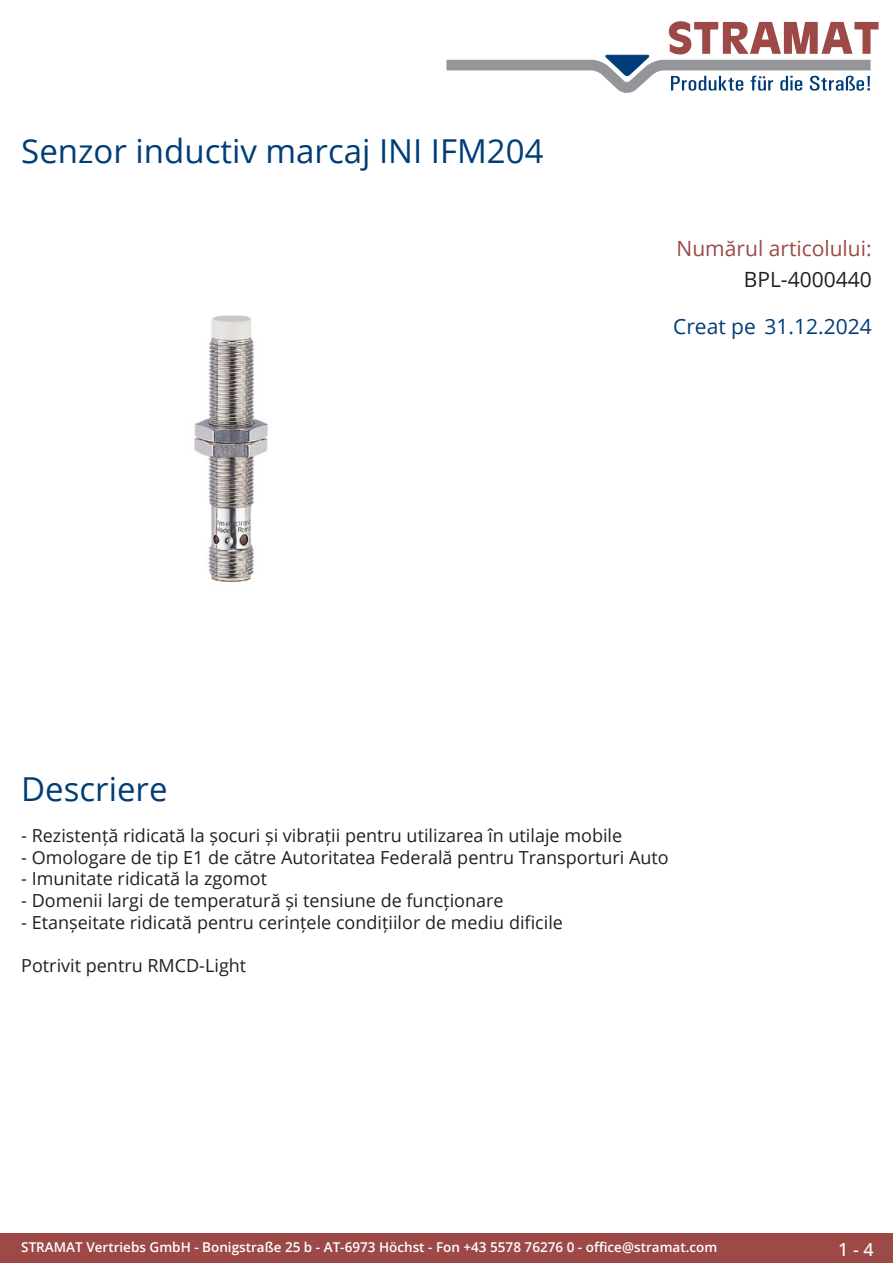
<style>
.page{position:relative;width:893px;height:1263px;background:#fff}
.page>*{position:absolute;margin:0;border:0;box-sizing:border-box;transform-origin:0 0}
.Produkttitel{font:33px "Open Sans";color:#003d78}
.TechDaten_Überschrif{font:21px "Open Sans";color:#9c4948}
.Erstellungsdatum{font:21px "Open Sans";color:#003d78}
.TechDaten_Inhalt{font:21px "Open Sans";color:#231f20}
.Beschreibung_Text{font:18px "Open Sans";color:#231f20}
.t1{font:500 18px "Open Sans";color:#fff}
.t2{font:600 13.5px "Open Sans";color:#fff}
</style>
<div class="page">
<div style="left:0;top:1233px;width:893px;height:30px;background:#9c4948"></div>
<svg style="left:446px;top:21px;width:433px;height:72px"></svg>
<img style="left:194px;top:315px;width:74px;height:267px">
<p class="Produkttitel" style="left:21px;top:128px;width:524px">Senzor inductiv marcaj INI IFM204</p>
<p class="TechDaten_Überschrif" style="left:677px;top:234px;width:197px">Numărul articolului:</p>
<p class="TechDaten_Inhalt" style="left:744px;top:265px;width:129px">BPL-4000440</p>
<p class="Erstellungsdatum" style="left:673px;top:312px;width:200px">Creat pe 31.12.2024</p>
<p class="Produkttitel" style="left:21px;top:766px;width:148px">Descriere</p>
<p class="Beschreibung_Text" style="left:21px;top:823px;width:602px">- Rezistență ridicată la șocuri și vibrații pentru utilizarea în utilaje mobile</p>
<p class="Beschreibung_Text" style="left:21px;top:845px;width:649px">- Omologare de tip E1 de către Autoritatea Federală pentru Transporturi Auto</p>
<p class="Beschreibung_Text" style="left:21px;top:866px;width:247px">- Imunitate ridicată la zgomot</p>
<p class="Beschreibung_Text" style="left:21px;top:888px;width:484px">- Domenii largi de temperatură și tensiune de funcționare</p>
<p class="Beschreibung_Text" style="left:21px;top:910px;width:543px">- Etanșeitate ridicată pentru cerințele condițiilor de mediu dificile</p>
<p class="Beschreibung_Text" style="left:21px;top:953px;width:226px">Potrivit pentru RMCD-Light</p>
<p class="t2" style="left:21px;top:1238px;width:698px">STRAMAT Vertriebs GmbH - Bonigstraße 25 b - AT-6973 Höchst - Fon +43 5578 76276 0 - office@stramat.com</p>
<p class="t1" style="left:838px;top:1237px;width:37px">1 - 4</p>
</div>
